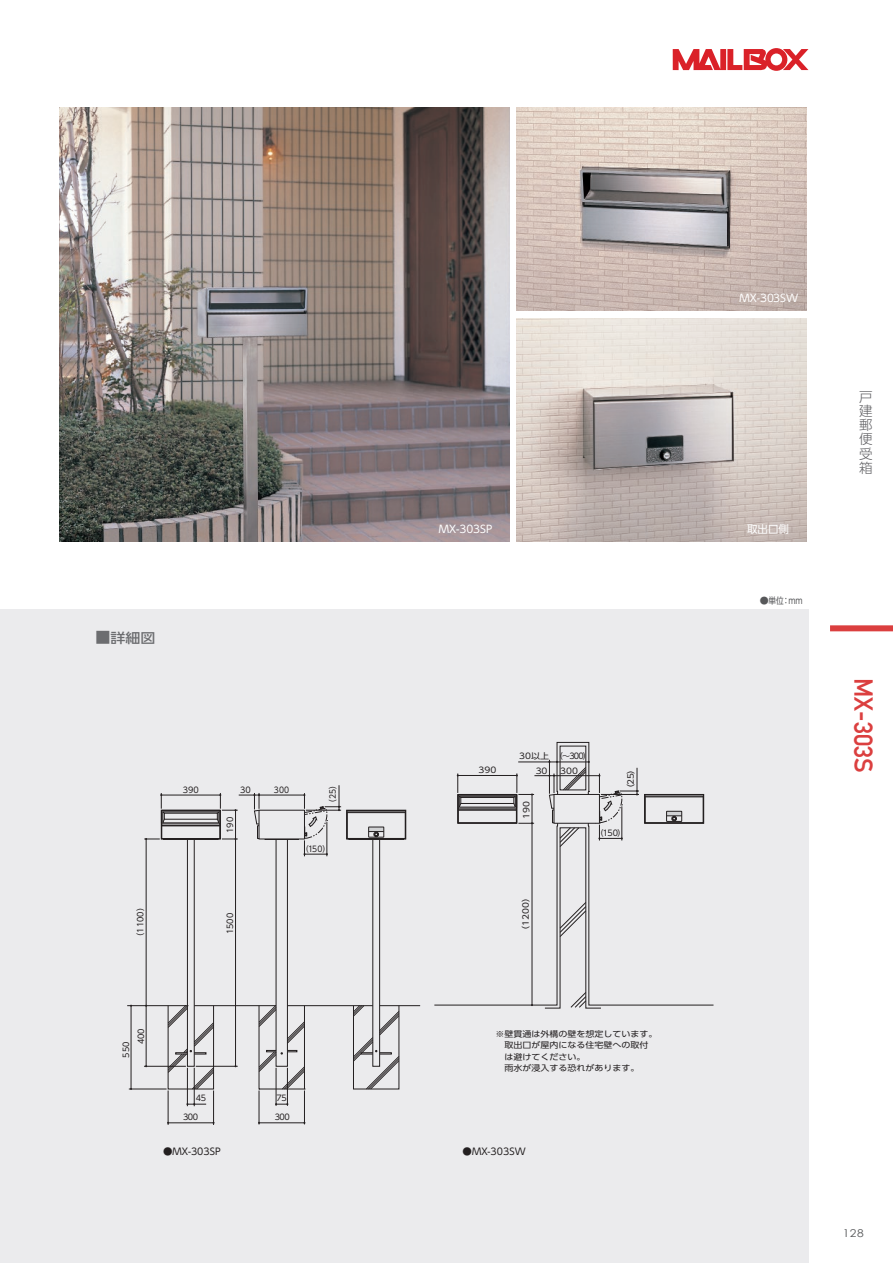
<style>
.page{position:relative;width:893px;height:1263px;background:#fff}
.page>*{position:absolute;margin:0;border:0;box-sizing:border-box;transform-origin:0 0}
.t1{font:25.5px "Alte DIN1451 Mittelschrift";color:#db3f3f}
.t2{font:300 13.5px/14.1px "UD Shin Go Pro";color:#636366;text-align:justify}
.t3{font:500 13.5px "UD Shin Go Pro";color:#6c6d70;scale:1.11 1}
.t4{font:10.8px "Century Gothic";color:#57585a;scale:1.11 1}
.t5{font:10.5px "UD Shin Go Pro";color:#fff}
.t6{font:9.45px "UD Shin Go Pro";color:#231f20}
.t7{font:9px "UD Shin Go Pro";color:#57585a}
.t8{font:8.1px/11.2px "UD Shin Go Pro";color:#231f20;scale:1.11 1}
.t9{font:8.1px/15px "UD Shin Go Pro";color:#231f20}
.t10{font:8.1px "UD Shin Go Pro";color:#231f20;scale:.94 1}
.s1{font-size:15px}
</style>
<div class="page">
<div style="left:830px;top:625px;width:63px;height:6px;background:#db3f3f"></div>
<svg style="left:673px;top:48px;width:135px;height:23px"></svg>
<div style="left:0;top:609px;width:808px;height:654px;background:#e6e7e9"></div>
<img style="left:60px;top:107px;width:449px;height:434px">
<img style="left:516px;top:108px;width:290px;height:203px">
<img style="left:516px;top:318px;width:290px;height:223px">
<svg style="left:258px;top:1006px;width:18px;height:21px"></svg>
<svg style="left:288px;top:1023px;width:15px;height:20px"></svg>
<hr style="left:239px;top:795px;width:65px;height:1px;background:#231f20">
<hr style="left:287px;top:1068px;width:1px;height:38px;background:#231f20">
<hr style="left:276px;top:1068px;width:1px;height:38px;background:#231f20">
<hr style="left:259px;top:1122px;width:45px;height:1px;background:#231f20">
<hr style="left:304px;top:1090px;width:1px;height:34px;background:#231f20">
<hr style="left:259px;top:1090px;width:1px;height:34px;background:#231f20">
<hr style="left:194px;top:1068px;width:1px;height:38px;background:#231f20">
<hr style="left:187px;top:1068px;width:1px;height:38px;background:#231f20">
<hr style="left:235px;top:810px;width:1px;height:256px;background:#231f20">
<hr style="left:196px;top:1066px;width:42px;height:1px;background:#231f20">
<hr style="left:146px;top:839px;width:1px;height:227px;background:#231f20">
<hr style="left:144px;top:1066px;width:42px;height:1px;background:#231f20">
<hr style="left:168px;top:1122px;width:46px;height:1px;background:#231f20">
<hr style="left:213px;top:1090px;width:1px;height:35px;background:#231f20">
<hr style="left:168px;top:1090px;width:1px;height:35px;background:#231f20">
<hr style="left:131px;top:1006px;width:1px;height:83px;background:#231f20">
<hr style="left:129px;top:1089px;width:38px;height:1px;background:#231f20">
<hr style="left:380px;top:1005px;width:40px;height:1px;background:#231f20">
<hr style="left:287px;top:1005px;width:86px;height:1px;background:#231f20">
<hr style="left:194px;top:1005px;width:82px;height:1px;background:#231f20">
<div style="left:259px;top:1005px;width:46px;height:84px;border:1px solid #231f20"></div>
<hr style="left:127px;top:1005px;width:60px;height:1px;background:#231f20">
<svg style="left:258px;top:1050px;width:47px;height:40px"></svg>
<div style="left:276px;top:839px;width:12px;height:228px;border:1px solid #231f20"></div>
<div style="left:372px;top:839px;width:8px;height:228px;border:1px solid #231f20"></div>
<svg style="left:353px;top:1005px;width:46px;height:84px"></svg>
<svg style="left:168px;top:1005px;width:46px;height:84px"></svg>
<div style="left:187px;top:839px;width:8px;height:228px;border:1px solid #231f20"></div>
<div style="left:349px;top:839px;width:55px;height:1px;border:1px solid #231f20"></div>
<div style="left:259px;top:810px;width:46px;height:29px;border:1px solid #231f20"></div>
<div style="left:347px;top:811px;width:59px;height:28px;border:1px solid #231f20"></div>
<svg style="left:370px;top:829px;width:12px;height:6px"></svg>
<div style="left:368px;top:827px;width:16px;height:10px;border:1px solid #231f20"></div>
<div style="left:346px;top:810px;width:60px;height:29px;border:1px solid #231f20"></div>
<div style="left:265px;top:839px;width:34px;height:1px;border:1px solid #231f20"></div>
<svg style="left:253px;top:793px;width:7px;height:46px"></svg>
<svg style="left:144px;top:793px;width:94px;height:47px"></svg>
<svg style="left:303px;top:785px;width:38px;height:71px"></svg>
<svg style="left:275px;top:1103px;width:12px;height:2px"></svg>
<svg style="left:186px;top:1103px;width:20px;height:2px"></svg>
<svg style="left:434px;top:742px;width:280px;height:266px"></svg>
<p class="t5" style="left:740px;top:289px;width:60px">MX-303SW</p>
<p class="t5" style="left:439px;top:520px;width:55px">MX-303SP</p>
<p class="t5" style="left:747px;top:520px;width:43px">取出口側</p>
<h2 class="t3" style="left:96px;top:627px;width:55px"><span class="s1">■</span>詳細図</h2>
<p class="t9" style="left:183px;top:782px;width:18px">390</p>
<p class="t9" style="left:240px;top:782px;width:12px">30</p>
<p class="t9" style="left:222px;top:833px;width:18px;rotate:-90deg">190</p>
<p class="t10" style="left:274px;top:783px;width:18px">300</p>
<p class="t10" style="left:326px;top:807px;width:29px;rotate:-90deg">（25）</p>
<p class="t10" style="left:301px;top:842px;width:32px">（150）</p>
<p class="t8" style="left:519px;top:750px;width:66px">30以上 （～300）</p>
<p class="t8" style="left:479px;top:764px;width:18px">390</p>
<p class="t8" style="left:536px;top:765px;width:12px">30</p>
<p class="t8" style="left:560px;top:765px;width:18px">300</p>
<p class="t8" style="left:520px;top:819px;width:18px;rotate:-90deg">190</p>
<p class="t8" style="left:625px;top:793px;width:27px;rotate:-90deg">（25）</p>
<p class="t9" style="left:595px;top:825px;width:32px">（150）</p>
<p class="t9" style="left:133px;top:941px;width:39px;rotate:-90deg">（1100）</p>
<p class="t8" style="left:520px;top:935px;width:39px;rotate:-90deg">（1200）</p>
<p class="t9" style="left:222px;top:934px;width:23px;rotate:-90deg">1500</p>
<p class="t9" style="left:118px;top:1044px;width:18px;text-indent:-13px;rotate:-90deg">550<br>400</p>
<p class="t9" style="left:196px;top:1091px;width:12px">45</p>
<p class="t9" style="left:277px;top:1091px;width:12px">75</p>
<p class="t9" style="left:183px;top:1109px;width:17px">300</p>
<p class="t9" style="left:275px;top:1109px;width:17px">300</p>
<p class="t8" style="left:495px;top:1028px;width:147px">※壁貫通は外構の壁を想定しています。　取出口が屋内になる住宅壁への取付　は避けてください。<br>　雨水が浸入する恐れがあります。</p>
<p class="t6" style="left:163px;top:1144px;width:59px">●MX-303SP</p>
<p class="t6" style="left:463px;top:1144px;width:64px">●MX-303SW</p>
<p class="t7" style="left:760px;top:593px;width:44px">●単位：mm</p>
<h2 class="t2" style="left:859px;top:389px;width:15px">戸建郵便受箱</h2>
<h1 class="t1" style="left:879px;top:678px;width:96px;rotate:90deg">MX-303S</h1>
<h3 class="t4" style="left:843px;top:1227px;width:21px">128</h3>
</div>
